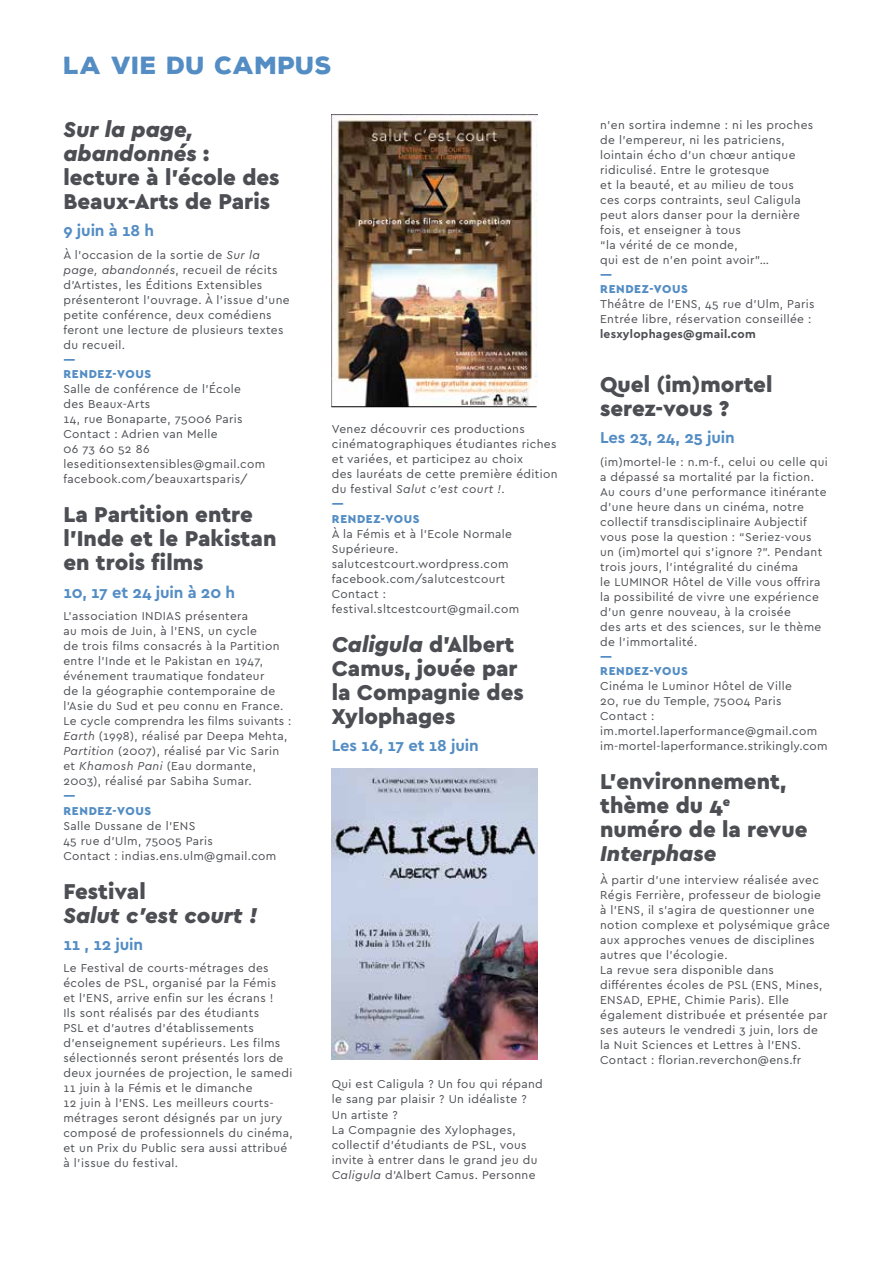
<style>
.page{position:relative;width:893px;height:1263px;background:#fff}
.page>*{position:absolute;margin:0;border:0;box-sizing:border-box;transform-origin:0 0}
.t1{font:900 24px "Nexa Rust Sans";letter-spacing:.01em;color:#538dc4}
.t2{font:900 22.5px/24px "Cera PRO";color:#4c4e53}
.t3{font:italic 900 22.5px "Cera PRO";color:#4c4e53}
.t4{font:700 16.5px "Cera PRO";letter-spacing:-.01em;color:#538dc4}
.t5{font:12px/15px "Cera PRO";letter-spacing:.03em;color:#4c4e53}
.t6{font:900 12px/14.4px "Cera PRO";letter-spacing:.03em;color:#538dc4}
.t7{font:700 12px "Cera PRO";letter-spacing:.02em;color:#4c4e53}
.s1{font-style:italic}
.s2{font-weight:900;color:#538dc4}
</style>
<div class="page">
<img style="left:331px;top:115px;width:207px;height:291px">
<img style="left:331px;top:768px;width:207px;height:292px">
<hr style="left:331px;top:406px;width:206px;height:1px;background:#000">
<h1 class="t1" style="left:64px;top:50px;width:270px">LA VIE DU CAM PUS</h1>
<h2 class="t2" style="left:63px;top:117px;width:218px"><span class="s1">Sur la page, abandonnés</span> : lecture à l’école des<br>Beaux-Arts de Paris</h2>
<h3 class="t4" style="left:63px;top:220px;width:92px">9 juin à 18 h</h3>
<p class="t5" style="left:63px;top:247px;width:228px">À l’occasion de la sortie de <span class="s1">Sur la page, abandonnés</span>, recueil de récits d’Artistes, les Éditions Extensibles présenteront l’ouvrage. À l’issue d’une petite conférence, deux comédiens feront une lecture de plusieurs textes du recueil.</p>
<p class="t6" style="left:63px;top:352px;width:18px">—<br>Rende</p>
<p class="t6" style="left:105px;top:367px;width:30px">z-vous</p>
<p class="t5" style="left:63px;top:381px;width:203px">Salle de conférence de l’École<br>des Beaux-Arts<br>14, rue Bonaparte, 75006 Paris<br>Contact : Adrien van Melle<br>06 73 60 52 86 leseditionsextensibles@gmail.com facebook.com/beauxartsparis/</p>
<h2 class="t2" style="left:63px;top:502px;width:215px">La Partition entre l’Inde et le Pakistan en trois films</h2>
<h3 class="t4" style="left:63px;top:581px;width:173px">10, 17 et 24 juin à 20 h</h3>
<p class="t5" style="left:63px;top:608px;width:230px">L’association INDIAS présentera<br>au mois de Juin, à l’ENS, un cycle<br>de trois films consacrés à la Partition entre l’Inde et le Pakistan en 1947, événement traumatique fondateur<br>de la géographie contemporaine de l’Asie du Sud et peu connu en France.<br>Le cycle comprendra les films suivants :<br><span class="s1">Earth</span> (1998), réalisé par Deepa Mehta, <span class="s1">Partition</span> (2007), réalisé par Vic Sarin et <span class="s1">Khamosh Pani</span> (Eau dormante, 2003), réalisé par Sabiha Sumar.</p>
<p class="t6" style="left:63px;top:788px;width:18px">—<br>Rende</p>
<p class="t6" style="left:105px;top:803px;width:30px">z-vous</p>
<p class="t5" style="left:63px;top:817px;width:214px">Salle Dussane de l’ENS<br>45 rue d’Ulm, 75005 Paris<br>Contact : indias.ens.ulm@gmail.com</p>
<h2 class="t2" style="left:63px;top:878px;width:84px">Festival</h2>
<h2 class="t3" style="left:63px;top:900px;width:195px">Salut c’est court !</h2>
<h3 class="t4" style="left:63px;top:933px;width:81px">11 , 12 juin</h3>
<p class="t5" style="left:63px;top:960px;width:231px">Le Festival de courts-métrages des écoles de PSL, organisé par la Fémis<br>et l’ENS, arrive enfin sur les écrans !<br>Ils sont réalisés par des étudiants<br>PSL et d’autres d’établissements d’enseignement supérieurs. Les films sélectionnés seront présentés lors de deux journées de projection, le samedi 11 juin à la Fémis et le dimanche<br>12 juin à l’ENS. Les meilleurs courts&shy;métrages seront désignés par un jury composé de professionnels du cinéma, et un Prix du Public sera aussi attribué à l’issue du festival.</p>
<p class="t5" style="left:332px;top:421px;width:227px">Venez découvrir ces productions cinématographiques étudiantes riches et variées, et participez au choix<br>des lauréats de cette première édition du festival <span class="s1">Salut c’est court !</span>.<br><span class="s2">—<br>Rende</span></p>
<p class="t6" style="left:373px;top:511px;width:30px">z-vous</p>
<p class="t5" style="left:332px;top:526px;width:189px">À la Fémis et à l’Ecole Normale<br>Supérieure. salutcestcourt.wordpress.com facebook.com/salutcestcourt<br>Contact : festival.sltcestcourt@gmail.com</p>
<h2 class="t2" style="left:332px;top:631px;width:193px"><span class="s1">Caligula</span> d’Albert<br>Camus, jouée par la Compagnie des<br>Xylophages</h2>
<h3 class="t4" style="left:332px;top:734px;width:148px">Les 16, 17 et 18 juin</h3>
<p class="t5" style="left:332px;top:1076px;width:213px">Qui est Caligula ? Un fou qui répand le sang par plaisir ? Un idéaliste ?<br>Un artiste ?<br>La Compagnie des Xylophages, collectif d’étudiants de PSL, vous invite à entrer dans le grand jeu du<br><span class="s1">Caligula</span> d’Albert Camus. Personne</p>
<p class="t5" style="left:600px;top:117px;width:215px">n’en sortira indemne : ni les proches de l’empereur, ni les patriciens, lointain écho d’un chœur antique ridiculisé. Entre le grotesque<br>et la beauté, et au milieu de tous ces corps contraints, seul Caligula peut alors danser pour la dernière fois, et enseigner à tous<br>“la vérité de ce monde,<br>qui est de n’en point avoir”…</p>
<p class="t6" style="left:600px;top:267px;width:18px">—<br>Rende</p>
<p class="t6" style="left:642px;top:281px;width:30px">z-vous</p>
<p class="t5" style="left:600px;top:296px;width:216px">Théâtre de l’ENS, 45 rue d’Ulm, Paris<br>Entrée libre, réservation conseillée :</p>
<p class="t7" style="left:600px;top:326px;width:157px">lesxylophages@gmail.com</p>
<h2 class="t2" style="left:600px;top:372px;width:174px">Quel (im)mortel serez-vous ?</h2>
<h3 class="t4" style="left:600px;top:427px;width:136px">Les 23, 24, 25 juin</h3>
<p class="t5" style="left:600px;top:454px;width:229px">(im)mortel-le : n.m-f., celui ou celle qui a dépassé sa mortalité par la fiction.<br>Au cours d’une performance itinérante d’une heure dans un cinéma, notre collectif transdisciplinaire Aubjectif vous pose la question : “Seriez-vous un (im)mortel qui s’ignore ?”. Pendant trois jours, l’intégralité du cinéma<br>le LUMINOR Hôtel de Ville vous offrira la possibilité de vivre une expérience d’un genre nouveau, à la croisée<br>des arts et des sciences, sur le thème de l’immortalité.</p>
<p class="t6" style="left:600px;top:649px;width:18px">—<br>Rende</p>
<p class="t6" style="left:642px;top:664px;width:30px">z-vous</p>
<p class="t5" style="left:600px;top:678px;width:229px">Cinéma le Luminor Hôtel de Ville<br>20, rue du Temple, 75004 Paris<br>Contact : im.mortel.laperformance@gmail.com im-mortel-laperformance.strikingly.com</p>
<h2 class="t2" style="left:600px;top:769px;width:209px">L’environnement, thème du 4<sup>e </sup>numéro de la revue</h2>
<h2 class="t3" style="left:600px;top:839px;width:118px">Interphase</h2>
<p class="t5" style="left:600px;top:872px;width:231px">À partir d’une interview réalisée avec Régis Ferrière, professeur de biologie à l’ENS, il s’agira de questionner une notion complexe et polysémique grâce aux approches venues de disciplines autres que l’écologie.<br>La revue sera disponible dans différentes écoles de PSL (ENS, Mines, ENSAD, EPHE, Chimie Paris). Elle également distribuée et présentée par ses auteurs le vendredi 3 juin, lors de la Nuit Sciences et Lettres à l’ENS.<br>Contact : florian.reverchon@ens.fr</p>
</div>
